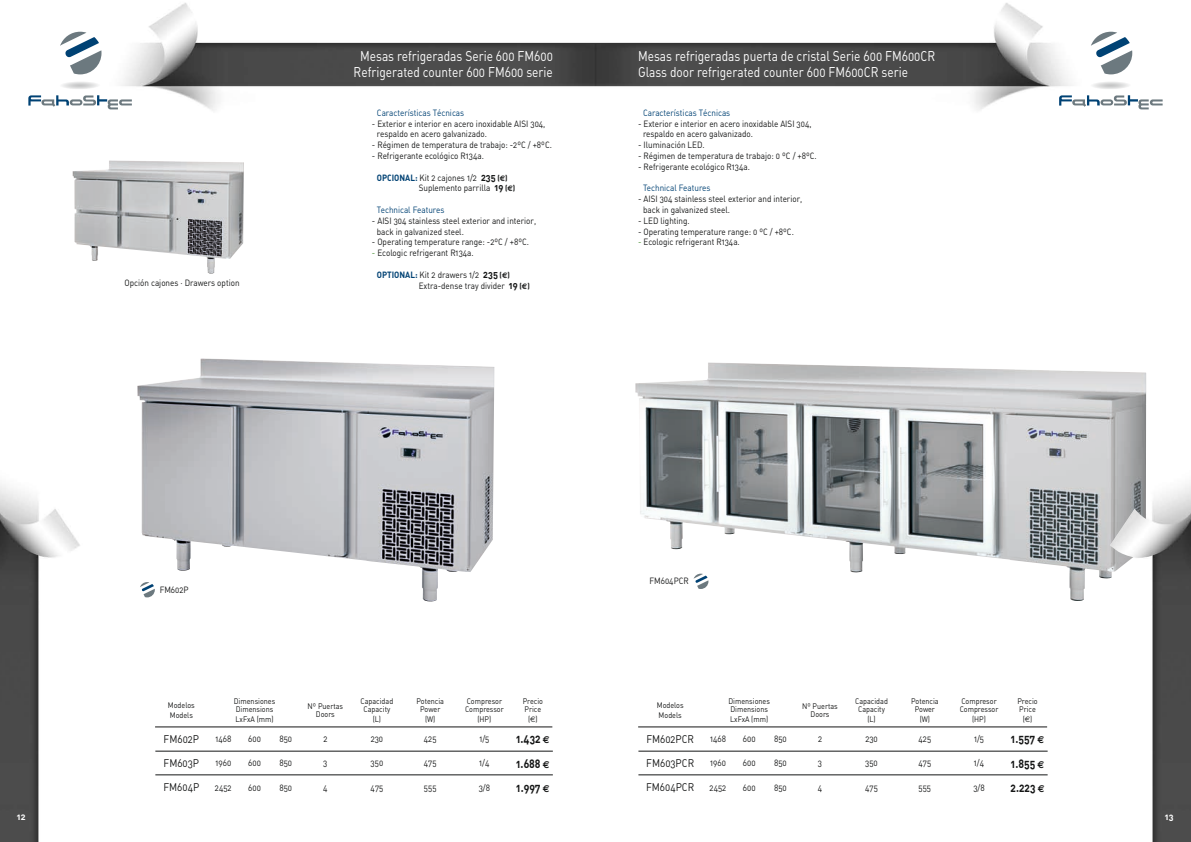
<style>
.page{position:relative;width:1191px;height:842px;background:#fff}
.page>*{position:absolute;margin:0;border:0;box-sizing:border-box;transform-origin:0 0}
.t1{font:14px/16.8px "DIN Regular Alternate";color:#fff;text-align:center;scale:.85 1}
.t2{font:12px "DIN Bold Alternate";color:#151616;scale:.85 1}
.t3{font:11px "DIN Regular Alternate";color:#151616;scale:.9 1}
.t4{font:9px/10.8px "DIN Regular Alternate";color:#151616;scale:.9 1}
.t5{font:9px "DIN Regular Alternate";color:#004274;scale:.9 1}
.t6{font:9px "DIN Bold Alternate";color:#fff}
.t7{font:8px/8px "DIN Regular Alternate";color:#151616;scale:.9 1}
.s1{color:#468e30}
.s2{font-family:"DIN Bold Alternate";color:#004274}
.s3{font-family:"DIN Bold Alternate";font-size:10px}
.s4{font-family:"DIN Bold Alternate";font-size:8px}
.s5{font-family:"Euro Sans";font-weight:700;font-size:8px}
.s6{font-family:"Euro Sans"}
.s7{font-family:"Euro Sans";font-weight:700;font-size:10px}
</style>
<div class="page">
<img style="left:0;top:3px;width:1191px;height:839px">
<svg style="left:60px;top:32px;width:41px;height:42px"></svg>
<svg style="left:28px;top:81px;width:104px;height:28px"></svg>
<svg style="left:1090px;top:32px;width:42px;height:42px"></svg>
<svg style="left:1059px;top:81px;width:103px;height:28px"></svg>
<hr style="left:155px;top:727px;width:397px;height:1px;background:#151616">
<hr style="left:155px;top:751px;width:398px;height:1px;background:#151616">
<hr style="left:155px;top:775px;width:398px;height:1px;background:#151616">
<hr style="left:638px;top:727px;width:409px;height:1px;background:#151616">
<hr style="left:638px;top:751px;width:409px;height:1px;background:#151616">
<hr style="left:638px;top:775px;width:409px;height:1px;background:#151616">
<img style="left:137px;top:358px;width:357px;height:244px">
<img style="left:635px;top:362px;width:511px;height:239px">
<svg style="left:140px;top:582px;width:15px;height:15px"></svg>
<svg style="left:693px;top:574px;width:15px;height:15px"></svg>
<img style="left:73px;top:160px;width:171px;height:114px">
<img style="left:1109px;top:509px;width:42px;height:49px">
<p class="t4" style="left:125px;top:277px;width:129px">Opción cajones · Drawers option</p>
<h1 class="t1" style="left:353px;top:47px;width:236px">Mesas refrigeradas Serie 600 FM600<br>Refrigerated counter 600 FM600 serie</h1>
<h1 class="t1" style="left:638px;top:47px;width:351px;text-align:left">Mesas refrigeradas puerta de cristal Serie 600 FM600CR<br>Glass door refrigerated counter 600 FM600CR serie</h1>
<p class="t5" style="left:643px;top:107px;width:98px">Características Técnicas</p>
<p class="t4" style="left:643px;top:118px;width:189px;text-indent:-5px">- Exterior e interior en acero inoxidable AISI 304, respaldo en acero galvanizado.</p>
<p class="t4" style="left:638px;top:139px;width:76px">- Iluminación LED.</p>
<p class="t4" style="left:638px;top:150px;width:200px">- Régimen de temperatura de trabajo: 0 ºC / +8ºC.</p>
<p class="t4" style="left:638px;top:161px;width:126px">- Refrigerante ecológico R134a.</p>
<p class="t5" style="left:643px;top:182px;width:76px">Technical Features</p>
<p class="t4" style="left:643px;top:193px;width:178px;text-indent:-5px">- AISI 304 stainless steel exterior and interior, back in galvanized steel.</p>
<p class="t4" style="left:638px;top:215px;width:59px">- LED lighting.</p>
<p class="t4" style="left:638px;top:226px;width:175px">- Operating temperature range: 0 ºC / +8ºC.</p>
<p class="t4" style="left:638px;top:237px;width:115px"><span class="s1">-</span> Ecologic refrigerant R134a.</p>
<p class="t5" style="left:377px;top:107px;width:98px">Características Técnicas</p>
<p class="t4" style="left:377px;top:118px;width:189px;text-indent:-5px">- Exterior e interior en acero inoxidable AISI 304, respaldo en acero galvanizado.</p>
<p class="t4" style="left:372px;top:139px;width:201px">- Régimen de temperatura de trabajo: -2ºC / +8ºC.</p>
<p class="t4" style="left:372px;top:150px;width:126px">- Refrigerante ecológico R134a.</p>
<p class="t4" style="left:419px;top:172px;width:109px;text-indent:-42px"><span class="s2">OPCIONAL:</span> Kit 2 cajones 1/2 <span class="s3">235</span> <span class="s4">(</span><span class="s5">€</span><span class="s4">)<br></span>Suplemento parrilla <span class="s3">19</span> <span class="s4">(</span><span class="s5">€</span><span class="s4">)</span></p>
<p class="t5" style="left:377px;top:204px;width:76px">Technical Features</p>
<p class="t4" style="left:377px;top:215px;width:178px;text-indent:-5px">- AISI 304 stainless steel exterior and interior, back in galvanized steel.</p>
<p class="t4" style="left:372px;top:237px;width:176px">- Operating temperature range: -2ºC / +8ºC.</p>
<p class="t4" style="left:372px;top:247px;width:115px"><span class="s1">-</span> Ecologic refrigerant R134a.</p>
<p class="t4" style="left:419px;top:269px;width:125px;text-indent:-42px"><span class="s2">OPTIONAL:</span> Kit 2 drawers 1/2 <span class="s3">235</span> <span class="s4">(</span><span class="s5">€</span><span class="s4">)<br></span>Extra-dense tray divider <span class="s3">19</span> <span class="s4">(</span><span class="s5">€</span><span class="s4">)</span></p>
<p class="t4" style="left:160px;top:584px;width:34px">FM602P</p>
<p class="t7" style="left:168px;top:700px;width:31px;line-height:9.6px">Modelos<br>Models</p>
<p class="t7" style="left:234px;top:697px;width:48px">Dimensiones<br>Dimensions</p>
<p class="t7" style="left:235px;top:715px;width:44px">LxFxA (mm)</p>
<p class="t7" style="left:308px;top:702px;width:41px;text-align:center">Nº Puertas<br>Doors</p>
<p class="t7" style="left:360px;top:697px;width:38px;text-align:center">Capacidad<br>Capacity</p>
<p class="t7" style="left:373px;top:715px;width:11px">(L)</p>
<p class="t7" style="left:416px;top:697px;width:32px;text-align:center">Potencia<br>Power</p>
<p class="t7" style="left:425px;top:715px;width:13px">(W)</p>
<p class="t7" style="left:465px;top:697px;width:45px">Compresor<br>Compressor</p>
<p class="t7" style="left:477px;top:715px;width:17px">(HP)</p>
<p class="t7" style="left:523px;top:697px;width:24px">Precio<br>Price</p>
<p class="t7" style="left:528px;top:715px;width:12px">(<span class="s6">€</span>)</p>
<p class="t4" style="left:649px;top:575px;width:45px">FM604PCR</p>
<p class="t7" style="left:657px;top:700px;width:31px;line-height:9.6px">Modelos<br>Models</p>
<p class="t7" style="left:728px;top:697px;width:48px">Dimensiones<br>Dimensions</p>
<p class="t7" style="left:730px;top:715px;width:44px">LxFxA (mm)</p>
<p class="t7" style="left:802px;top:702px;width:41px;text-align:center">Nº Puertas<br>Doors</p>
<p class="t7" style="left:855px;top:697px;width:38px;text-align:center">Capacidad<br>Capacity</p>
<p class="t7" style="left:867px;top:715px;width:11px">(L)</p>
<p class="t7" style="left:911px;top:697px;width:32px;text-align:center">Potencia<br>Power</p>
<p class="t7" style="left:919px;top:715px;width:13px">(W)</p>
<p class="t7" style="left:959px;top:697px;width:45px">Compresor<br>Compressor</p>
<p class="t7" style="left:972px;top:715px;width:17px">(HP)</p>
<p class="t7" style="left:1017px;top:697px;width:24px">Precio<br>Price</p>
<p class="t7" style="left:1022px;top:715px;width:12px">(<span class="s6">€</span>)</p>
<p class="t3" style="left:164px;top:732px;width:41px">FM602P</p>
<p class="t4" style="left:215px;top:733px;width:19px">1468</p>
<p class="t4" style="left:248px;top:733px;width:16px">600</p>
<p class="t4" style="left:279px;top:733px;width:16px">850</p>
<p class="t4" style="left:323px;top:733px;width:6px">2</p>
<p class="t4" style="left:371px;top:733px;width:15px">230</p>
<p class="t4" style="left:424px;top:733px;width:16px">425</p>
<p class="t4" style="left:479px;top:733px;width:13px">1/5</p>
<h2 class="t2" style="left:516px;top:731px;width:41px">1.432 <span class="s7">€</span></h2>
<p class="t3" style="left:164px;top:756px;width:41px">FM603P</p>
<p class="t4" style="left:215px;top:758px;width:19px">1960</p>
<p class="t4" style="left:248px;top:758px;width:16px">600</p>
<p class="t4" style="left:279px;top:758px;width:16px">850</p>
<p class="t4" style="left:323px;top:758px;width:6px">3</p>
<p class="t4" style="left:371px;top:758px;width:15px">350</p>
<p class="t4" style="left:424px;top:758px;width:16px">475</p>
<p class="t4" style="left:479px;top:758px;width:13px">1/4</p>
<h2 class="t2" style="left:516px;top:755px;width:41px">1.688 <span class="s7">€</span></h2>
<p class="t3" style="left:163px;top:780px;width:41px">FM604P</p>
<p class="t4" style="left:215px;top:782px;width:20px">2452</p>
<p class="t4" style="left:248px;top:782px;width:16px">600</p>
<p class="t4" style="left:279px;top:782px;width:16px">850</p>
<p class="t4" style="left:323px;top:782px;width:6px">4</p>
<p class="t4" style="left:370px;top:782px;width:16px">475</p>
<p class="t4" style="left:424px;top:782px;width:15px">555</p>
<p class="t4" style="left:479px;top:782px;width:14px">3/8</p>
<h2 class="t2" style="left:516px;top:779px;width:41px">1.997 <span class="s7">€</span></h2>
<p class="t3" style="left:646px;top:732px;width:55px">FM602PCR</p>
<p class="t4" style="left:710px;top:733px;width:19px">1468</p>
<p class="t4" style="left:743px;top:733px;width:16px">600</p>
<p class="t4" style="left:774px;top:733px;width:16px">850</p>
<p class="t4" style="left:818px;top:733px;width:6px">2</p>
<p class="t4" style="left:865px;top:733px;width:15px">230</p>
<p class="t4" style="left:918px;top:733px;width:16px">425</p>
<p class="t4" style="left:974px;top:733px;width:13px">1/5</p>
<h2 class="t2" style="left:1011px;top:731px;width:41px">1.557 <span class="s7">€</span></h2>
<p class="t3" style="left:646px;top:756px;width:55px">FM603PCR</p>
<p class="t4" style="left:710px;top:758px;width:19px">1960</p>
<p class="t4" style="left:743px;top:758px;width:16px">600</p>
<p class="t4" style="left:774px;top:758px;width:16px">850</p>
<p class="t4" style="left:818px;top:758px;width:6px">3</p>
<p class="t4" style="left:865px;top:758px;width:15px">350</p>
<p class="t4" style="left:918px;top:758px;width:16px">475</p>
<p class="t4" style="left:974px;top:758px;width:13px">1/4</p>
<h2 class="t2" style="left:1010px;top:755px;width:41px">1.855 <span class="s7">€</span></h2>
<p class="t3" style="left:646px;top:780px;width:55px">FM604PCR</p>
<p class="t4" style="left:709px;top:782px;width:20px">2452</p>
<p class="t4" style="left:743px;top:782px;width:16px">600</p>
<p class="t4" style="left:774px;top:782px;width:16px">850</p>
<p class="t4" style="left:818px;top:782px;width:6px">4</p>
<p class="t4" style="left:865px;top:782px;width:16px">475</p>
<p class="t4" style="left:918px;top:782px;width:15px">555</p>
<p class="t4" style="left:973px;top:782px;width:14px">3/8</p>
<h2 class="t2" style="left:1010px;top:779px;width:42px">2.223 <span class="s7">€</span></h2>
<p class="t6" style="left:17px;top:810px;width:10px">12</p>
<p class="t6" style="left:1165px;top:810px;width:10px">13</p>
</div>
